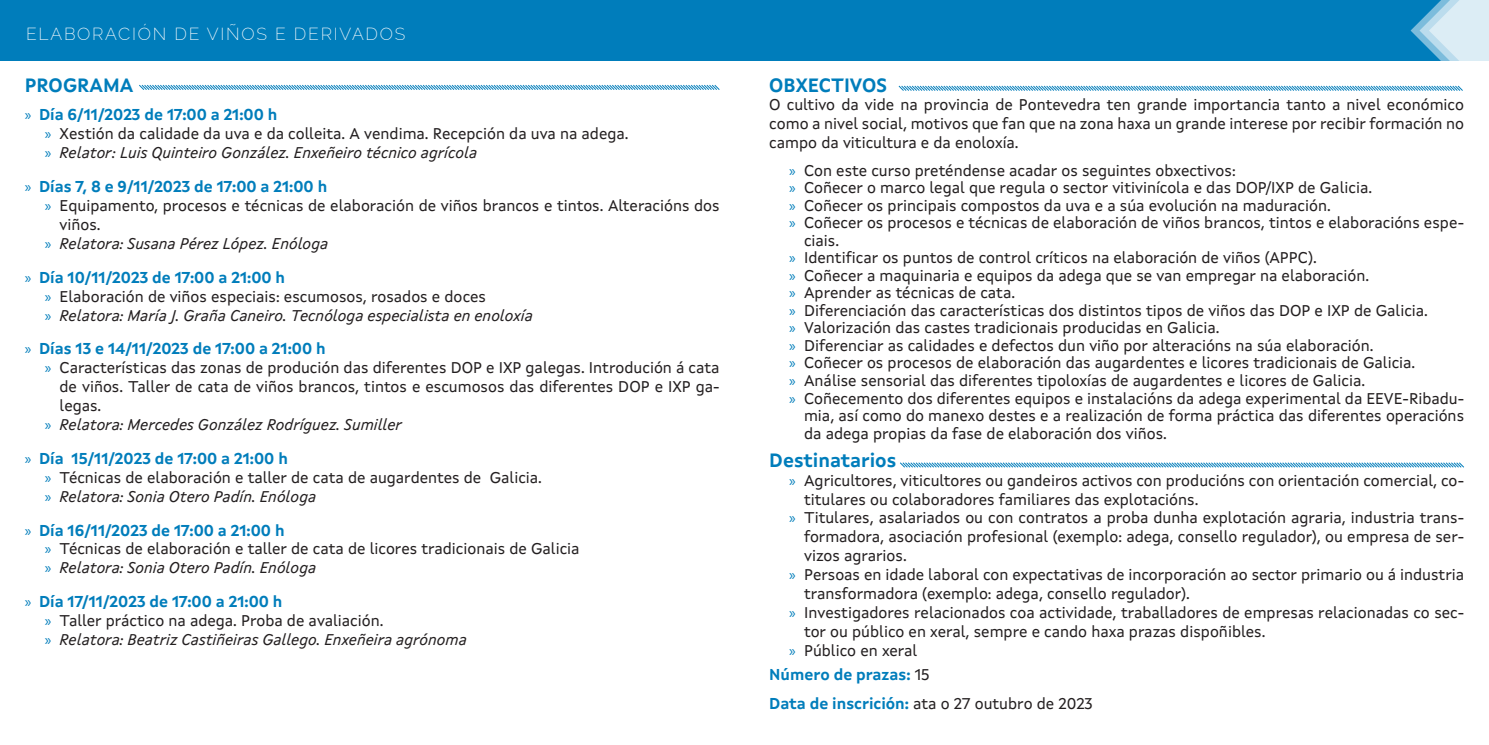
<style>
.page{position:relative;width:1489px;height:745px;background:#fff}
.page>*{position:absolute;margin:0;border:0;box-sizing:border-box;transform-origin:0 0}
.TITULOS{font:700 19.25px "Xunta Sans";color:#007dbb}
.TITULO_DE_CABECERA{font:200 17.5px "Raleway";letter-spacing:.1em;color:#fff}
.CUERPO_SIN_TABULACIO{font:15.75px/18.9px "Xunta Sans";color:#231f20}
.t1{font:italic 15.75px "Xunta Sans";color:#231f20}
.CUERPO_SIN_TABULACIO-2{font:700 15.75px "Xunta Sans";color:#007dbb}
.s1{font-family:"Myriad Pro";font-weight:400}
.s2{font-family:"Myriad Pro";color:#007dbb}
.s3{font-family:"Myriad Pro";font-style:normal;color:#007dbb}
.s4{font-weight:400;color:#231f20}
.s5{font-weight:700;color:#007dbb}
</style>
<div class="page">
<div style="left:0;top:0;width:1488px;height:60px;background:#007dbb"></div>
<svg style="left:139px;top:84px;width:581px;height:6px"></svg>
<svg style="left:900px;top:462px;width:564px;height:6px;background:#97c9e2"></svg>
<svg style="left:897px;top:0;width:591px;height:91px"></svg>
<p class="TITULO_DE_CABECERA" style="left:26px;top:19px;width:381px">ELABORACIÓN DE VIÑOS E DERIVADOS</p>
<p class="TITULOS" style="left:25px;top:73px;width:110px">PROGRAMA</p>
<p class="CUERPO_SIN_TABULACIO-2" style="left:25px;top:105px;width:254px"><span class="s1">»</span> Día 6/11/2023 de 17:00 a 21:00 h</p>
<p class="CUERPO_SIN_TABULACIO" style="left:45px;top:124px;width:585px"><span class="s2">»</span> Xestión da calidade da uva e da colleita. A vendima. Recepción da uva na adega.</p>
<p class="t1" style="left:45px;top:143px;width:434px"><span class="s3">»</span> Relator: Luis Quinteiro González. Enxeñeiro técnico agrícola</p>
<p class="CUERPO_SIN_TABULACIO-2" style="left:25px;top:177px;width:304px"><span class="s1">»</span> Días 7, 8 e 9/11/2023 de 17:00 a 21:00 h</p>
<p class="CUERPO_SIN_TABULACIO" style="left:60px;top:196px;width:661px;text-indent:-15px"><span class="s2">»</span> Equipamento, procesos e técnicas de elaboración de viños brancos e tintos. Alteracións dos viños.</p>
<p class="t1" style="left:45px;top:233px;width:285px"><span class="s3">»</span> Relatora: Susana Pérez López. Enóloga</p>
<p class="CUERPO_SIN_TABULACIO-2" style="left:25px;top:267px;width:262px"><span class="s1">»</span> Día 10/11/2023 de 17:00 a 21:00 h</p>
<p class="CUERPO_SIN_TABULACIO" style="left:45px;top:286px;width:443px"><span class="s2">»</span> Elaboración de viños especiais: escumosos, rosados e doces</p>
<p class="t1" style="left:45px;top:305px;width:489px"><span class="s3">»</span> Relatora: María J. Graña Caneiro. Tecnóloga especialista en enoloxía</p>
<p class="CUERPO_SIN_TABULACIO-2" style="left:25px;top:339px;width:302px"><span class="s1">»</span> Días 13 e 14/11/2023 de 17:00 a 21:00 h</p>
<p class="CUERPO_SIN_TABULACIO" style="left:60px;top:358px;width:661px;text-align:justify;text-indent:-15px"><span class="s2">»</span> Características das zonas de produción das diferentes DOP e IXP galegas. Introdución á cata de viños. Taller de cata de viños brancos, tintos e escumosos das diferentes DOP e IXP ga&shy;legas.</p>
<p class="t1" style="left:45px;top:414px;width:358px"><span class="s3">»</span> Relatora: Mercedes González Rodríguez. Sumiller</p>
<p class="CUERPO_SIN_TABULACIO-2" style="left:25px;top:448px;width:264px"><span class="s1">»</span> Día 15/11/2023 de 17:00 a 21:00 h</p>
<p class="CUERPO_SIN_TABULACIO" style="left:45px;top:467px;width:499px"><span class="s2">»</span> Técnicas de elaboración e taller de cata de augardentes de Galicia.</p>
<p class="t1" style="left:45px;top:486px;width:273px"><span class="s3">»</span> Relatora: Sonia Otero Padín. Enóloga</p>
<p class="CUERPO_SIN_TABULACIO-2" style="left:25px;top:520px;width:261px"><span class="s1">»</span> Día 16/11/2023 de 17:00 a 21:00 h</p>
<p class="CUERPO_SIN_TABULACIO" style="left:45px;top:539px;width:536px"><span class="s2">»</span> Técnicas de elaboración e taller de cata de licores tradicionais de Galicia</p>
<p class="t1" style="left:45px;top:558px;width:273px"><span class="s3">»</span> Relatora: Sonia Otero Padín. Enóloga</p>
<p class="CUERPO_SIN_TABULACIO-2" style="left:25px;top:591px;width:259px"><span class="s1">»</span> Día 17/11/2023 de 17:00 a 21:00 h</p>
<p class="CUERPO_SIN_TABULACIO" style="left:45px;top:610px;width:340px"><span class="s2">»</span> Taller práctico na adega. Proba de avaliación.</p>
<p class="t1" style="left:45px;top:629px;width:424px"><span class="s3">»</span> Relatora: Beatriz Castiñeiras Gallego. Enxeñeira agrónoma</p>
<p class="TITULOS" style="left:769px;top:73px;width:119px">OBXECTIVOS</p>
<p class="CUERPO_SIN_TABULACIO" style="left:769px;top:95px;width:696px;text-align:justify">O cultivo da vide na provincia de Pontevedra ten grande importancia tanto a nivel económico como a nivel social, motivos que fan que na zona haxa un grande interese por recibir formación no campo da viticultura e da enoloxía.</p>
<p class="CUERPO_SIN_TABULACIO" style="left:789px;top:160px;width:448px"><span class="s2">»</span> Con este curso preténdense acadar os seguintes obxectivos:</p>
<p class="CUERPO_SIN_TABULACIO" style="left:789px;top:178px;width:584px"><span class="s2">»</span> Coñecer o marco legal que regula o sector vitivinícola e das DOP/IXP de Galicia.</p>
<p class="CUERPO_SIN_TABULACIO" style="left:789px;top:195px;width:543px"><span class="s2">»</span> Coñecer os principais compostos da uva e a súa evolución na maduración.</p>
<p class="CUERPO_SIN_TABULACIO" style="left:804px;top:214px;width:661px;line-height:17.5px;text-indent:-15px"><span class="s2">»</span> Coñecer os procesos e técnicas de elaboración de viños brancos, tintos e elaboracións espe&shy;ciais.</p>
<p class="CUERPO_SIN_TABULACIO" style="left:789px;top:248px;width:529px"><span class="s2">»</span> Identificar os puntos de control críticos na elaboración de viños (APPC).</p>
<p class="CUERPO_SIN_TABULACIO" style="left:789px;top:265px;width:581px"><span class="s2">»</span> Coñecer a maquinaria e equipos da adega que se van empregar na elaboración.</p>
<p class="CUERPO_SIN_TABULACIO" style="left:789px;top:283px;width:227px"><span class="s2">»</span> Aprender as técnicas de cata.</p>
<p class="CUERPO_SIN_TABULACIO" style="left:789px;top:300px;width:640px"><span class="s2">»</span> Diferenciación das características dos distintos tipos de viños das DOP e IXP de Galicia.</p>
<p class="CUERPO_SIN_TABULACIO" style="left:789px;top:318px;width:432px"><span class="s2">»</span> Valorización das castes tradicionais producidas en Galicia.</p>
<p class="CUERPO_SIN_TABULACIO" style="left:789px;top:335px;width:586px"><span class="s2">»</span> Diferenciar as calidades e defectos dun viño por alteracións na súa elaboración.</p>
<p class="CUERPO_SIN_TABULACIO" style="left:789px;top:353px;width:627px"><span class="s2">»</span> Coñecer os procesos de elaboración das augardentes e licores tradicionais de Galicia.</p>
<p class="CUERPO_SIN_TABULACIO" style="left:789px;top:370px;width:577px"><span class="s2">»</span> Análise sensorial das diferentes tipoloxías de augardentes e licores de Galicia.</p>
<p class="CUERPO_SIN_TABULACIO" style="left:804px;top:389px;width:661px;line-height:17.5px;text-align:justify;text-indent:-15px"><span class="s2">»</span> Coñecemento dos diferentes equipos e instalacións da adega experimental da EEVE-Ribadu&shy;mia, así como do manexo destes e a realización de forma práctica das diferentes operacións da adega propias da fase de elaboración dos viños.</p>
<p class="TITULOS" style="left:769px;top:448px;width:128px">Destinatarios</p>
<p class="CUERPO_SIN_TABULACIO" style="left:804px;top:470px;width:661px;text-indent:-15px"><span class="s2">»</span> Agricultores, viticultores ou gandeiros activos con producións con orientación comercial, co&shy;titulares ou colaboradores familiares das explotacións.</p>
<p class="CUERPO_SIN_TABULACIO" style="left:804px;top:508px;width:661px;text-align:justify;text-indent:-15px"><span class="s2">»</span> Titulares, asalariados ou con contratos a proba dunha explotación agraria, industria trans&shy;formadora, asociación profesional (exemplo: adega, consello regulador), ou empresa de ser&shy;vizos agrarios.</p>
<p class="CUERPO_SIN_TABULACIO" style="left:804px;top:564px;width:661px;text-indent:-15px"><span class="s2">»</span> Persoas en idade laboral con expectativas de incorporación ao sector primario ou á industria transformadora (exemplo: adega, consello regulador).</p>
<p class="CUERPO_SIN_TABULACIO" style="left:804px;top:602px;width:661px;text-indent:-15px"><span class="s2">»</span> Investigadores relacionados coa actividade, traballadores de empresas relacionadas co sec&shy;tor ou público en xeral, sempre e cando haxa prazas dispoñibles.</p>
<p class="CUERPO_SIN_TABULACIO" style="left:789px;top:640px;width:130px"><span class="s2">»</span> Público en xeral</p>
<p class="CUERPO_SIN_TABULACIO-2" style="left:769px;top:664px;width:162px">Número de prazas: <span class="s4">15</span></p>
<p class="CUERPO_SIN_TABULACIO" style="left:769px;top:693px;width:325px"><span class="s5">Data de inscrición:</span> ata o 27 outubro de 2023</p>
</div>
